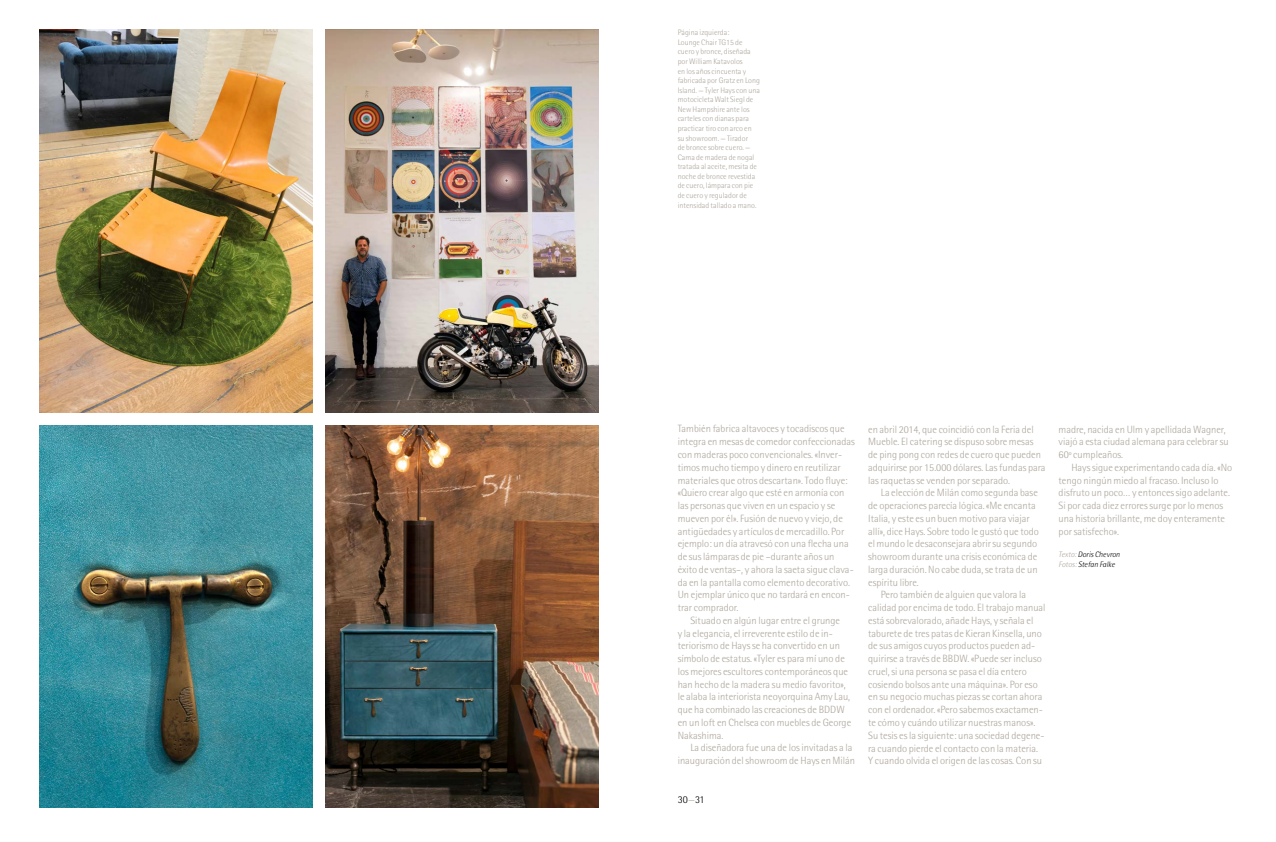
<style>
.page{position:relative;width:1276px;height:842px;background:#fff}
.page>*{position:absolute;margin:0;border:0;box-sizing:border-box;transform-origin:0 0}
.t1{font:300 10.5px/12.8px "Rotis Semi Sans";color:#ada69c}
.t2{font:300 10.5px "Rotis Semi Sans";color:#000}
.t3{font:300 8px/9.6px "Rotis Semi Sans";color:#ada69c}
.t4{font:italic 300 8px/9.6px "Rotis Semi Sans";color:#000}
.s1{color:#ada69c}
</style>
<div class="page">
<img style="left:325px;top:30px;width:273px;height:382px">
<img style="left:40px;top:30px;width:273px;height:382px">
<img style="left:325px;top:425px;width:273px;height:383px">
<img style="left:40px;top:425px;width:273px;height:383px">
<p class="t3" style="left:677px;top:28px;width:84px">Página izquierda:<br>Lounge Chair TG15 de cuero y bronce, diseñada por William Katavolos<br>en los años cincuenta y fabricada por Gratz en Long<br>Island. — Tyler Hays con una motocicleta Walt Siegl de<br>New Hampshire ante los carteles con dianas para practicar tiro con arco en su showroom. — Tirador<br>de bronce sobre cuero. —<br>Cama de madera de nogal tratada al aceite, mesita de noche de bronce revestida de cuero, lámpara con pie de cuero y regulador de intensidad tallado a mano.</p>
<p class="t1" style="left:677px;top:422px;width:179px">También fabrica altavoces y tocadiscos que integra en mesas de comedor confeccionadas con maderas poco convencionales. «Inver&shy;timos mucho tiempo y dinero en reutilizar materiales que otros descartan». Todo fluye: «Quiero crear algo que esté en armonía con las personas que viven en un espacio y se mueven por él». Fusión de nuevo y viejo, de antigüedades y artículos de mercadillo. Por ejemplo: un día atravesó con una flecha una de sus lámparas de pie –durante años un éxito de ventas–, y ahora la saeta sigue clava&shy;da en la pantalla como elemento decorativo.<br>Un ejemplar único que no tardará en encon&shy;trar comprador.</p>
<p class="t1" style="left:677px;top:614px;width:175px;text-indent:13px">Situado en algún lugar entre el grunge<br>y la elegancia, el irreverente estilo de in&shy;teriorismo de Hays se ha convertido en un símbolo de estatus. «Tyler es para mí uno de los mejores escultores contemporáneos que han hecho de la madera su medio favorito», le alaba la interiorista neoyorquina Amy Lau, que ha combinado las creaciones de BDDW en un loft en Chelsea con muebles de George Nakashima.</p>
<p class="t1" style="left:677px;top:741px;width:179px;text-align:right">La diseñadora fue una de los invitadas a la inauguración del showroom de Hays en Milán</p>
<p class="t2" style="left:677px;top:794px;width:28px">30<span class="s1">—</span>31</p>
<p class="t1" style="left:868px;top:423px;width:179px">en abril 2014, que coincidió con la Feria del Mueble. El catering se dispuso sobre mesas de ping pong con redes de cuero que pueden adquirirse por 15.000 dólares. Las fundas para las raquetas se venden por separado.</p>
<p class="t1" style="left:868px;top:486px;width:172px;text-indent:13px">La elección de Milán como segunda base de operaciones parecía lógica. «Me encanta Italia, y este es un buen motivo para viajar allí», dice Hays. Sobre todo le gustó que todo el mundo le desaconsejara abrir su segundo showroom durante una crisis económica de larga duración. No cabe duda, se trata de un espíritu libre.</p>
<p class="t1" style="left:868px;top:588px;width:179px;text-indent:13px">Pero también de alguien que valora la calidad por encima de todo. El trabajo manual está sobrevalorado, añade Hays, y señala el taburete de tres patas de Kieran Kinsella, uno de sus amigos cuyos productos pueden ad&shy;quirirse a través de BBDW. «Puede ser incluso cruel, si una persona se pasa el día entero cosiendo bolsos ante una máquina». Por eso en su negocio muchas piezas se cortan ahora con el ordenador. «Pero sabemos exactamen&shy;te cómo y cuándo utilizar nuestras manos».<br>Su tesis es la siguiente: una sociedad degene&shy;ra cuando pierde el contacto con la materia.<br>Y cuando olvida el origen de las cosas. Con su</p>
<p class="t1" style="left:1058px;top:423px;width:172px">madre, nacida en Ulm y apellidada Wagner, viajó a esta ciudad alemana para celebrar su<br>60º cumpleaños.</p>
<p class="t1" style="left:1058px;top:461px;width:175px;text-indent:13px">Hays sigue experimentando cada día. «No tengo ningún miedo al fracaso. Incluso lo disfruto un poco… y entonces sigo adelante.<br>Si por cada diez errores surge por lo menos una historia brillante, me doy enteramente por satisfecho».</p>
<p class="t4" style="left:1058px;top:550px;width:63px"><span class="s1">Texto:</span> Doris Chevron<br><span class="s1">Fotos:</span> Stefan Falke</p>
</div>
